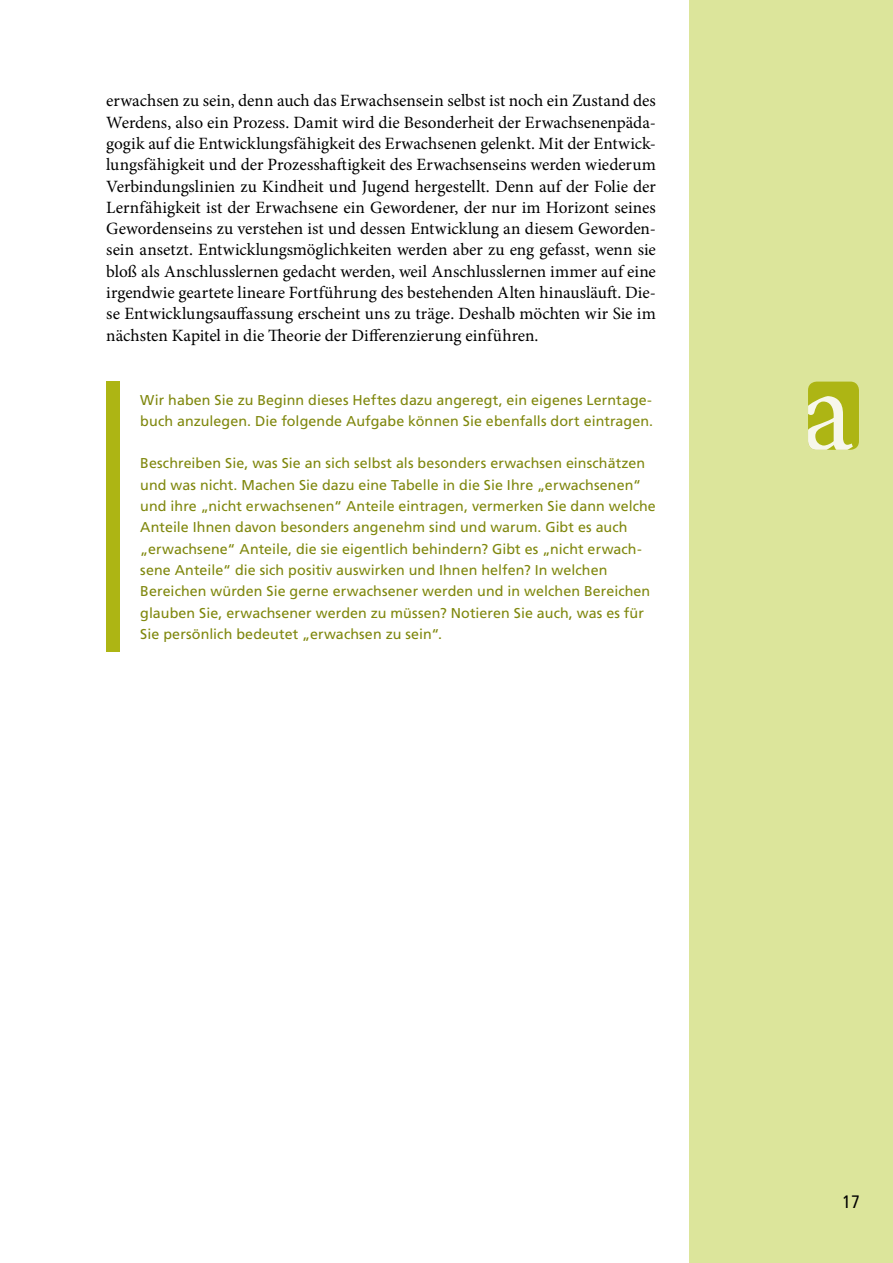
<style>
.page{position:relative;width:893px;height:1263px;background:#fff}
.page>*{position:absolute;margin:0;border:0;box-sizing:border-box;transform-origin:0 0}
.t1{font:condensed 18px "Frutiger LT";color:#000}
.t2{font:17.25px/21.3px "Minion Pro";letter-spacing:-.005em;color:#000;text-align:justify}
.t3{font:14.25px/21.3px "Frutiger LT";letter-spacing:.005em;color:#7f870d}
</style>
<div class="page">
<div style="left:689px;top:0;width:204px;height:1263px;background:#dce59b"></div>
<div style="left:808px;top:382px;width:51px;height:68px;background:#adb514;border-radius:9px"></div>
<svg style="left:808px;top:396px;width:45px;height:54px"></svg>
<div style="left:106px;top:382px;width:14px;height:270px;background:#adb514"></div>
<p class="t2" style="left:106px;top:90px;width:551px">erwachsen zu sein, denn auch das Erwachsensein selbst ist noch ein Zustand des Werdens, also ein Prozess. Damit wird die Besonderheit der Erwachsenenpäda&shy;gogik auf die Entwicklungsfähigkeit des Erwachsenen gelenkt. Mit der Entwick&shy;lungsfähigkeit und der Prozesshaftigkeit des Erwachsenseins werden wiederum Verbindungslinien zu Kindheit und Jugend hergestellt. Denn auf der Folie der Lernfähigkeit ist der Erwachsene ein Gewordener, der nur im Horizont seines Gewordenseins zu verstehen ist und dessen Entwicklung an diesem Geworden&shy;sein ansetzt. Entwicklungsmöglichkeiten werden aber zu eng gefasst, wenn sie bloß als Anschlusslernen gedacht werden, weil Anschlusslernen immer auf eine irgendwie geartete lineare Fortführung des bestehenden Alten hinausläuft. Die&shy;se Entwicklungsauffassung erscheint uns zu träge. Deshalb möchten wir Sie im nächsten Kapitel in die Theorie der Differenzierung einführen.</p>
<p class="t3" style="left:140px;top:389px;width:514px">Wir haben Sie zu Beginn dieses Heftes dazu angeregt, ein eigenes Lerntage&shy;buch anzulegen. Die folgende Aufgabe können Sie ebenfalls dort eintragen.</p>
<p class="t3" style="left:140px;top:453px;width:517px">Beschreiben Sie, was Sie an sich selbst als besonders erwachsen einschätzen und was nicht. Machen Sie dazu eine Tabelle in die Sie Ihre „erwachsenen“ und ihre „nicht erwachsenen“ Anteile eintragen, vermerken Sie dann welche Anteile Ihnen davon besonders angenehm sind und warum. Gibt es auch „erwachsene“ Anteile, die sie eigentlich behindern? Gibt es „nicht erwach&shy;sene Anteile“ die sich positiv auswirken und Ihnen helfen? In welchen Bereichen würden Sie gerne erwachsener werden und in welchen Bereichen glauben Sie, erwachsener werden zu müssen? Notieren Sie auch, was es für Sie persönlich bedeutet „erwachsen zu sein“.</p>
<p class="t1" style="left:842px;top:1192px;width:19px">17</p>
</div>
